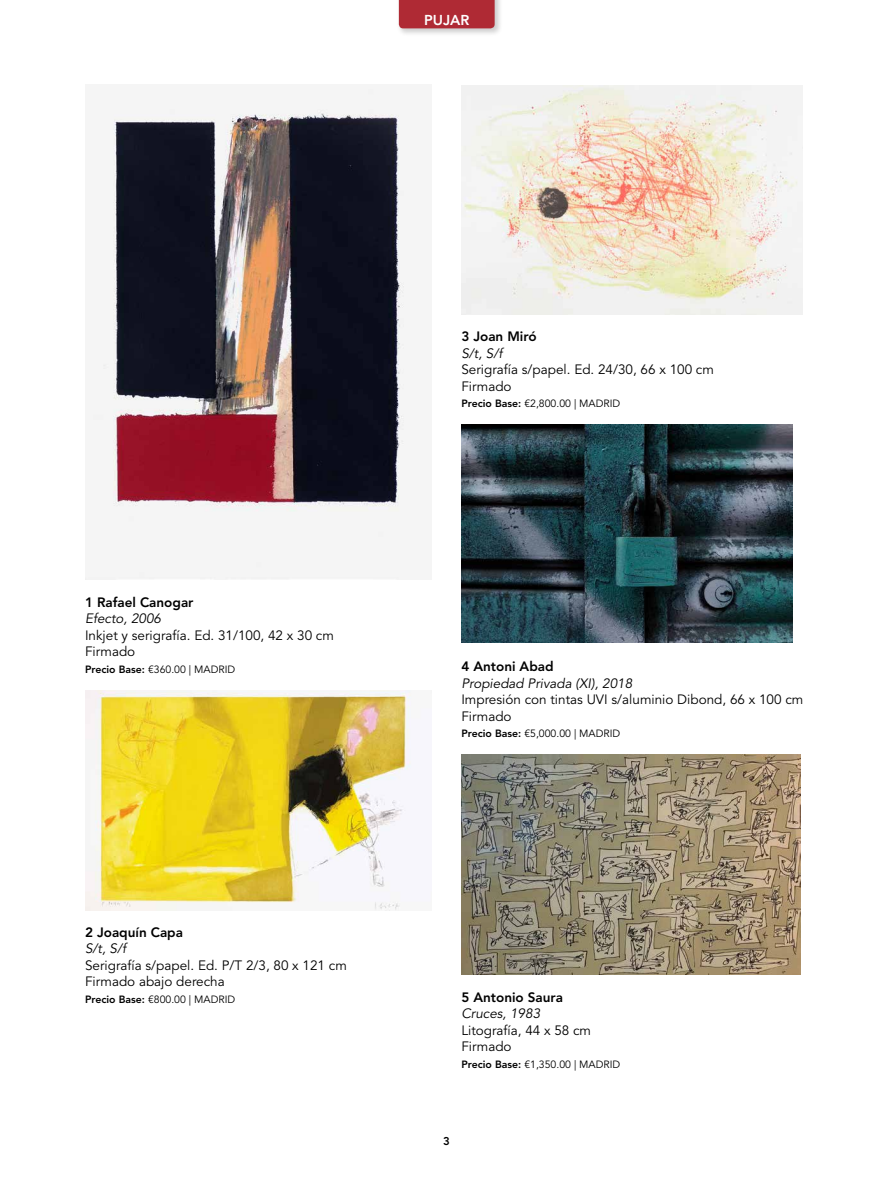
<style>
.page{position:relative;width:893px;height:1191px;background:#fff}
.page>*{position:absolute;margin:0;border:0;box-sizing:border-box;transform-origin:0 0}
.t1{font:800 14.25px "Avenir LT Std";color:#fff}
.t2{font:13.5px/16.5px "Avenir LT Std";color:#000}
.t3{font:italic 13.5px "Avenir LT Std";color:#000}
.t4{font:800 13.5px "Avenir LT Std";color:#000}
.t5{font:800 11.25px "Avenir LT Std";color:#000}
.t6{font:10.5px "Avenir LT Std";color:#000}
.s1{font-weight:800}
</style>
<div class="page">
<div style="left:397px;top:0;width:106px;height:36px;background:#000;opacity:.2"></div>
<div style="left:399px;top:0;width:96px;height:28px;background:#af2a34"></div>
<img style="left:85px;top:89px;width:319px;height:491px">
<img style="left:461px;top:85px;width:341px;height:229px">
<img style="left:85px;top:690px;width:326px;height:220px">
<img style="left:461px;top:424px;width:331px;height:218px">
<img style="left:461px;top:754px;width:340px;height:221px">
<p class="t1" style="left:424px;top:11px;width:47px">PUJAR</p>
<p class="t4" style="left:85px;top:594px;width:110px">1 Rafael Canogar</p>
<p class="t3" style="left:85px;top:610px;width:78px">Efecto, 2006</p>
<p class="t2" style="left:85px;top:627px;width:250px">Inkjet y serigrafía. Ed. 31/100, 42 x 30 cm<br>Firmado</p>
<p class="t6" style="left:85px;top:663px;width:152px"><span class="s1">Precio Base:</span> €360.00 | MADRID</p>
<p class="t4" style="left:85px;top:924px;width:99px">2 Joaquín Capa</p>
<p class="t3" style="left:85px;top:940px;width:42px">S/t, S/f</p>
<p class="t2" style="left:85px;top:957px;width:263px">Serigrafía s/papel. Ed. P/T 2/3, 80 x 121 cm<br>Firmado abajo derecha</p>
<p class="t6" style="left:85px;top:993px;width:152px"><span class="s1">Precio Base:</span> €800.00 | MADRID</p>
<p class="t4" style="left:461px;top:329px;width:77px">3 Joan Miró</p>
<p class="t3" style="left:461px;top:345px;width:42px">S/t, S/f</p>
<p class="t2" style="left:461px;top:362px;width:254px">Serigrafía s/papel. Ed. 24/30, 66 x 100 cm<br>Firmado</p>
<p class="t6" style="left:461px;top:398px;width:160px"><span class="s1">Precio Base:</span> €2,800.00 | MADRID</p>
<p class="t4" style="left:461px;top:659px;width:94px">4 Antoni Abad</p>
<p class="t3" style="left:461px;top:675px;width:172px">Propiedad Privada (XI), 2018</p>
<p class="t2" style="left:461px;top:692px;width:343px">Impresión con tintas UVI s/aluminio Dibond, 66 x 100 cm<br>Firmado</p>
<p class="t6" style="left:461px;top:728px;width:160px"><span class="s1">Precio Base:</span> €5,000.00 | MADRID</p>
<p class="t4" style="left:461px;top:989px;width:103px">5 Antonio Saura</p>
<p class="t3" style="left:461px;top:1005px;width:80px">Cruces, 1983</p>
<p class="t2" style="left:461px;top:1022px;width:131px">Litografía, 44 x 58 cm<br>Firmado</p>
<p class="t6" style="left:461px;top:1058px;width:160px"><span class="s1">Precio Base:</span> €1,350.00 | MADRID</p>
<p class="t5" style="left:443px;top:1134px;width:8px">3</p>
</div>
